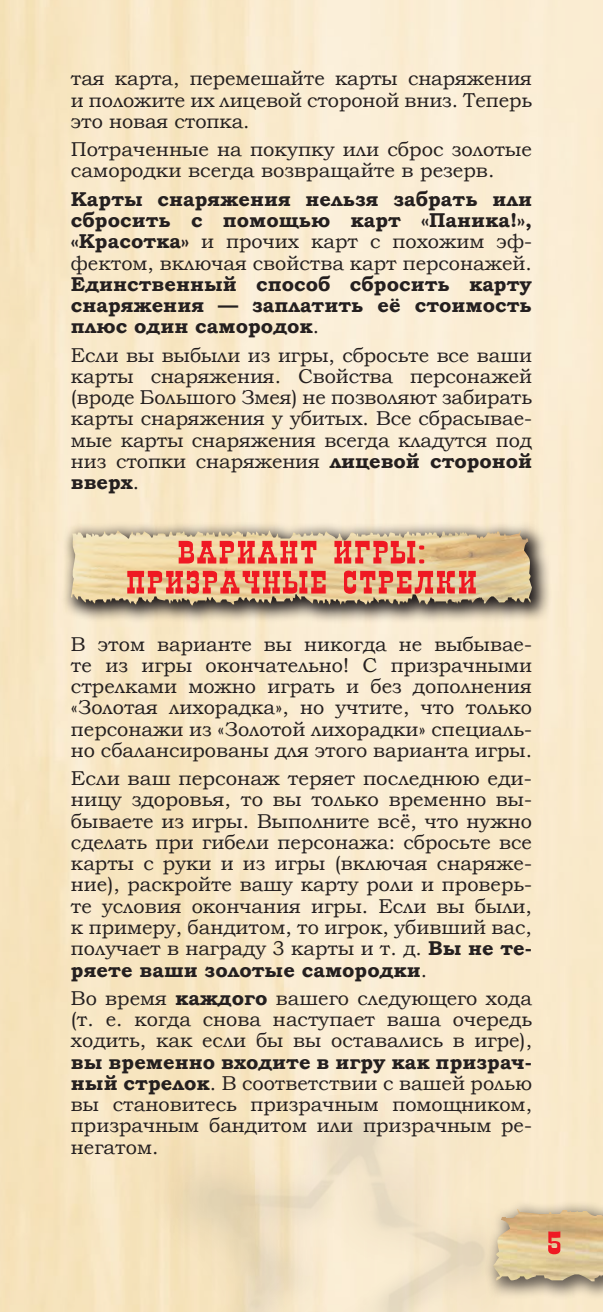
<style>
.page{position:relative;width:603px;height:1312px;background:#fff}
.page>*{position:absolute;margin:0;border:0;box-sizing:border-box;transform-origin:0 0}
.t1{font:35px/30px "Traktir";color:#ef1923;text-align:center;scale:1.5 1}
.t2{font:20px/21.2px "Bookman Old Style";color:#241f1f;text-align:justify}
.t3{font:700 20px/21.2px "Bookman Old Style";color:#241f1f;text-align:justify}
.s1{font-weight:400}
.s2{font-weight:700}
</style>
<div class="page">
<svg style="left:62px;top:521px;width:489px;height:103px;background:#cdbd9c"></svg>
<img style="left:70px;top:530px;width:450px;height:44px">
<div style="left:483px;top:1199px;width:119px;height:101px;background:#241f1f;opacity:.7"></div>
<img style="left:493px;top:1208px;width:109px;height:72px">
<p class="t2" style="left:71px;top:68px;width:462px">тая карта, перемешайте карты снаряжения и положите их лицевой стороной вниз. Теперь это новая стопка.</p>
<p class="t2" style="left:71px;top:139px;width:462px">Потраченные на покупку или сброс золотые самородки всегда возвращайте в резерв.</p>
<p class="t3" style="left:71px;top:188px;width:462px">Карты снаряжения нельзя забрать или сбросить с помощью карт «Паника!», «Красотка» <span class="s1">и прочих карт с похожим эф&shy;фектом, включая свойства карт персонажей.</span></p>
<p class="t3" style="left:71px;top:273px;width:462px">Единственный способ сбросить карту снаряжения — заплатить её стоимость плюс один самородок<span class="s1">.</span></p>
<p class="t2" style="left:71px;top:344px;width:462px">Если вы выбыли из игры, сбросьте все ваши карты снаряжения. Свойства персонажей (вроде Большого Змея) не позволяют забирать карты снаряжения у убитых. Все сбрасывае&shy;мые карты снаряжения всегда кладутся под низ стопки снаряжения <span class="s2">лицевой стороной вверх</span>.</p>
<h1 class="t1" style="left:125px;top:537px;width:236px">ВАРИАНТ ИГРЫ:<br>ПРИЗРАЧНЫЕ СТРЕЛКИ</h1>
<p class="t2" style="left:71px;top:633px;width:462px">В этом варианте вы никогда не выбывае&shy;те из игры окончательно! С призрачными стрелками можно играть и без дополнения «Золотая лихорадка», но учтите, что только персонажи из «Золотой лихорадки» специаль&shy;но сбалансированы для этого варианта игры.</p>
<p class="t2" style="left:71px;top:767px;width:462px">Если ваш персонаж теряет последнюю еди&shy;ницу здоровья, то вы только временно вы&shy;бываете из игры. Выполните всё, что нужно сделать при гибели персонажа: сбросьте все карты с руки и из игры (включая снаряже&shy;ние), раскройте вашу карту роли и проверь&shy;те условия окончания игры. Если вы были, к примеру, бандитом, то игрок, убивший вас, получает в награду 3 карты и т. д. <span class="s2">Вы не те&shy;ряете ваши золотые самородки</span>.</p>
<p class="t2" style="left:71px;top:987px;width:462px">Во время <span class="s2">каждого</span> вашего следующего хода (т. е. когда снова наступает ваша очередь ходить, как если бы вы оставались в игре),</p>
<p class="t2" style="left:71px;top:1050px;width:462px"><span class="s2">вы временно входите в игру как призрач&shy;ный стрелок</span>. В соответствии с вашей ролью вы становитесь призрачным помощником, призрачным бандитом или призрачным ре&shy;негатом.</p>
<h1 class="t1" style="left:545px;top:1226px;width:13px">5</h1>
</div>
